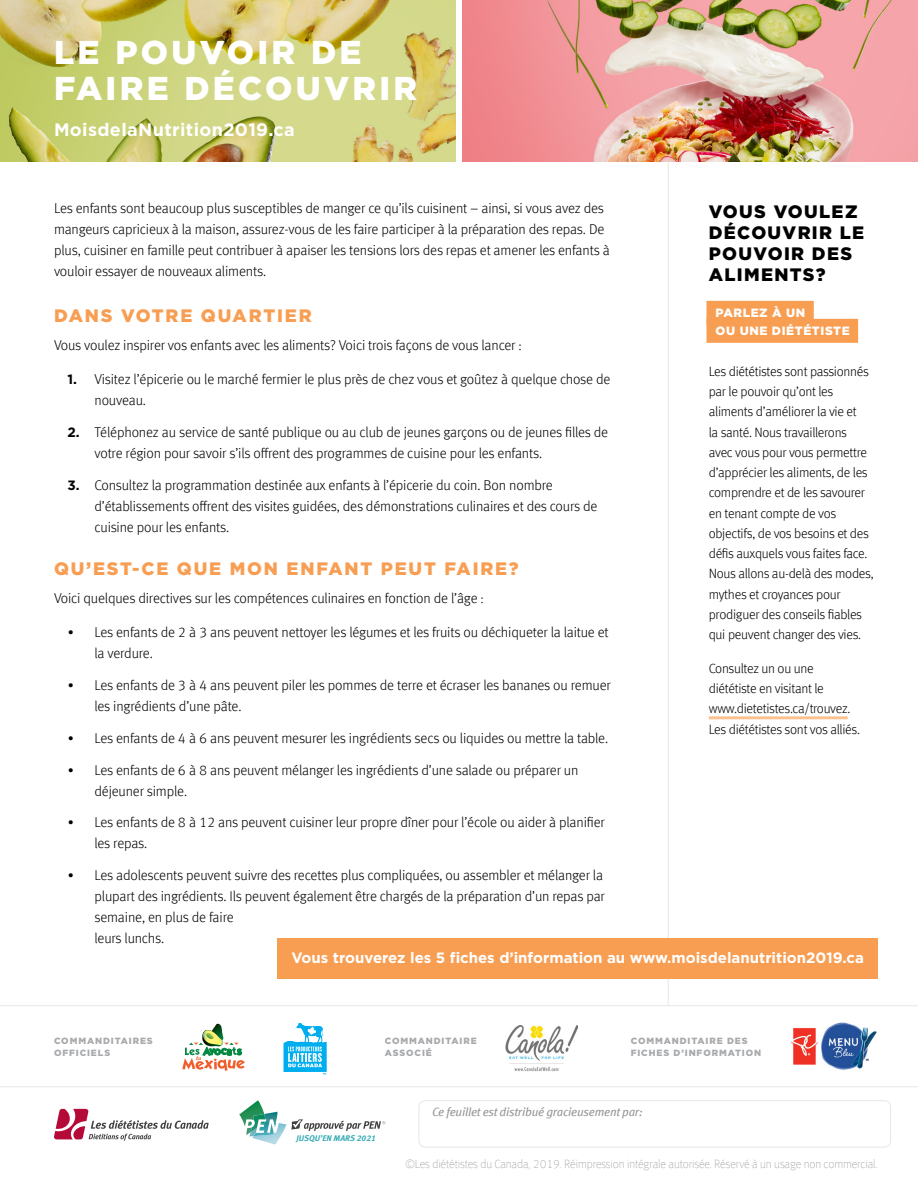
<style>
.page{position:relative;width:918px;height:1188px;background:#fff}
.page>*{position:absolute;margin:0;border:0;box-sizing:border-box;transform-origin:0 0}
.t1{font:900 33px/36px "Gotham HTF";letter-spacing:.1em;color:#fff}
.t2{font:900 18px "Gotham HTF";letter-spacing:.1em;color:#f89e53}
.t3{font:900 18px/21px "Gotham HTF";letter-spacing:.075em;color:#000}
.t4{font:700 18px "Gotham";letter-spacing:.02em;color:#fff}
.t5{font:700 15px "Gotham";color:#fff}
.t6{font:300 14.25px/21px "Meta Offc";letter-spacing:-.01em;color:#000}
.t7{font:300 13.5px/20.2px "Meta Offc";letter-spacing:-.02em;color:#000}
.t8{font:100 12px "Meta Offc";letter-spacing:-.01em;color:#939598}
.t9{font:italic 12px "Meta Offc";letter-spacing:-.02em;color:#939598}
.t10{font:900 12px/18px "Gotham HTF";letter-spacing:.05em;color:#fff}
.t11{font:900 9px/12px "Gotham HTF";letter-spacing:.1em;color:#a7a9ac}
.t12{font:italic 700 8.25px "Meta Offc";color:#35abb5}
.s1{font-family:"Gotham";font-weight:700;font-size:13.5px}
</style>
<div class="page">
<hr style="left:668px;top:148px;width:1px;height:858px;background:#e6e7e8">
<img style="left:0;top:0;width:918px;height:162px">
<hr style="left:0;top:1005px;width:918px;height:1px;background:#e6e7e8">
<hr style="left:0;top:1086px;width:918px;height:1px;background:#e6e7e8">
<div style="left:419px;top:1100px;width:472px;height:48px;border:1px solid #e6e7e8;border-radius:6px"></div>
<div style="left:706px;top:301px;width:108px;height:24px;background:#f89e53"></div>
<div style="left:706px;top:319px;width:152px;height:24px;background:#f89e53"></div>
<hr style="left:709px;top:716px;width:139px;height:3px;background:#fcc291">
<div style="left:277px;top:938px;width:601px;height:41px;background:#f89e53"></div>
<img style="left:505px;top:1025px;width:72px;height:47px">
<div style="left:456px;top:0;width:6px;height:169px;background:#fff"></div>
<svg style="left:284px;top:1023px;width:43px;height:52px"></svg>
<svg style="left:182px;top:1024px;width:63px;height:47px"></svg>
<img style="left:791px;top:1022px;width:86px;height:48px">
<svg style="left:54px;top:1109px;width:155px;height:32px"></svg>
<img style="left:242px;top:1100px;width:22px;height:12px">
<svg style="left:239px;top:1112px;width:146px;height:31px"></svg>
<h1 class="t1" style="left:54px;top:33px;width:365px">LE POUVOIR DE<br>FAIRE DÉCOUVRIR</h1>
<p class="t4" style="left:54px;top:120px;width:242px">MoisdelaNutrition2019.ca</p>
<p class="t6" style="left:54px;top:198px;width:557px">Les enfants sont beaucoup plus susceptibles de manger ce qu’ils cuisinent – ainsi, si vous avez des mangeurs capricieux à la maison, assurez-vous de les faire participer à la préparation des repas. De plus, cuisiner en famille peut contribuer à apaiser les tensions lors des repas et amener les enfants à vouloir essayer de nouveaux aliments.</p>
<p class="t2" style="left:54px;top:305px;width:259px">DANS VOTRE QUARTIER</p>
<p class="t6" style="left:54px;top:335px;width:469px">Vous voulez inspirer vos enfants avec les aliments? Voici trois façons de vous lancer :</p>
<p class="t6" style="left:94px;top:369px;width:518px;text-indent:-27px"><span class="s1">1.</span> Visitez l’épicerie ou le marché fermier le plus près de chez vous et goûtez à quelque chose de nouveau.</p>
<p class="t6" style="left:95px;top:422px;width:515px;text-indent:-27px"><span class="s1">2.</span> Téléphonez au service de santé publique ou au club de jeunes garçons ou de jeunes filles de votre région pour savoir s’ils offrent des programmes de cuisine pour les enfants.</p>
<p class="t6" style="left:94px;top:475px;width:504px;text-indent:-27px"><span class="s1">3.</span> Consultez la programmation destinée aux enfants à l’épicerie du coin. Bon nombre d’établissements offrent des visites guidées, des démonstrations culinaires et des cours de cuisine pour les enfants.</p>
<p class="t2" style="left:54px;top:558px;width:466px">QU’EST-CE QUE MON ENFANT PEUT FAIRE?</p>
<p class="t6" style="left:54px;top:588px;width:431px">Voici quelques directives sur les compétences culinaires en fonction de l’âge :</p>
<p class="t6" style="left:94px;top:622px;width:516px;text-indent:-27px"><span class="s1">•</span> Les enfants de 2 à 3 ans peuvent nettoyer les légumes et les fruits ou déchiqueter la laitue et la verdure.</p>
<p class="t6" style="left:94px;top:675px;width:518px;text-indent:-27px"><span class="s1">•</span> Les enfants de 3 à 4 ans peuvent piler les pommes de terre et écraser les bananes ou remuer les ingrédients d’une pâte.</p>
<p class="t6" style="left:68px;top:728px;width:542px"><span class="s1">•</span> Les enfants de 4 à 6 ans peuvent mesurer les ingrédients secs ou liquides ou mettre la table.</p>
<p class="t6" style="left:94px;top:759px;width:485px;text-indent:-27px"><span class="s1">•</span> Les enfants de 6 à 8 ans peuvent mélanger les ingrédients d’une salade ou préparer un déjeuner simple.</p>
<p class="t6" style="left:94px;top:812px;width:512px;text-indent:-27px"><span class="s1">•</span> Les enfants de 8 à 12 ans peuvent cuisiner leur propre dîner pour l’école ou aider à planifier les repas.</p>
<p class="t6" style="left:94px;top:865px;width:512px;text-indent:-27px"><span class="s1">•</span> Les adolescents peuvent suivre des recettes plus compliquées, ou assembler et mélanger la plupart des ingrédients. Ils peuvent également être chargés de la préparation d’un repas par semaine, en plus de faire<br>leurs lunchs.</p>
<p class="t3" style="left:709px;top:200px;width:157px">VOUS VOULEZ<br>DÉCOUVRIR LE<br>POUVOIR DES<br>ALIMENTS?</p>
<p class="t10" style="left:716px;top:304px;width:136px">PARLEZ À UN<br>OU UNE DIÉTÉTISTE</p>
<p class="t7" style="left:709px;top:361px;width:167px">Les diététistes sont passionnés par le pouvoir qu’ont les aliments d’améliorer la vie et<br>la santé. Nous travaillerons avec vous pour vous permettre d’apprécier les aliments, de les comprendre et de les savourer en tenant compte de vos objectifs, de vos besoins et des défis auxquels vous faites face.<br>Nous allons au-delà des modes, mythes et croyances pour prodiguer des conseils fiables qui peuvent changer des vies.</p>
<p class="t7" style="left:709px;top:658px;width:153px">Consultez un ou une diététiste en visitant le www.dietetistes.ca/trouvez.<br>Les diététistes sont vos alliés.</p>
<p class="t5" style="left:291px;top:949px;width:574px">Vous trouverez les 5 fiches d’information au www.moisdelanutrition2019.ca</p>
<p class="t11" style="left:54px;top:1035px;width:100px">COMMANDITAIRES<br>OFFICIELS</p>
<p class="t11" style="left:385px;top:1035px;width:94px">COMMANDITAIRE<br>ASSOCIÉ</p>
<p class="t11" style="left:631px;top:1035px;width:132px">COMMANDITAIRE DES<br>FICHES D’INFORMATION</p>
<p class="t12" style="left:296px;top:1133px;width:81px">JUSQU’EN MARS 2021</p>
<p class="t9" style="left:432px;top:1105px;width:212px">Ce feuillet est distribué gracieusement par:</p>
<p class="t8" style="left:405px;top:1157px;width:474px">©Les diététistes du Canada, 2019. Réimpression intégrale autorisée. Réservé à un usage non commercial.</p>
</div>
